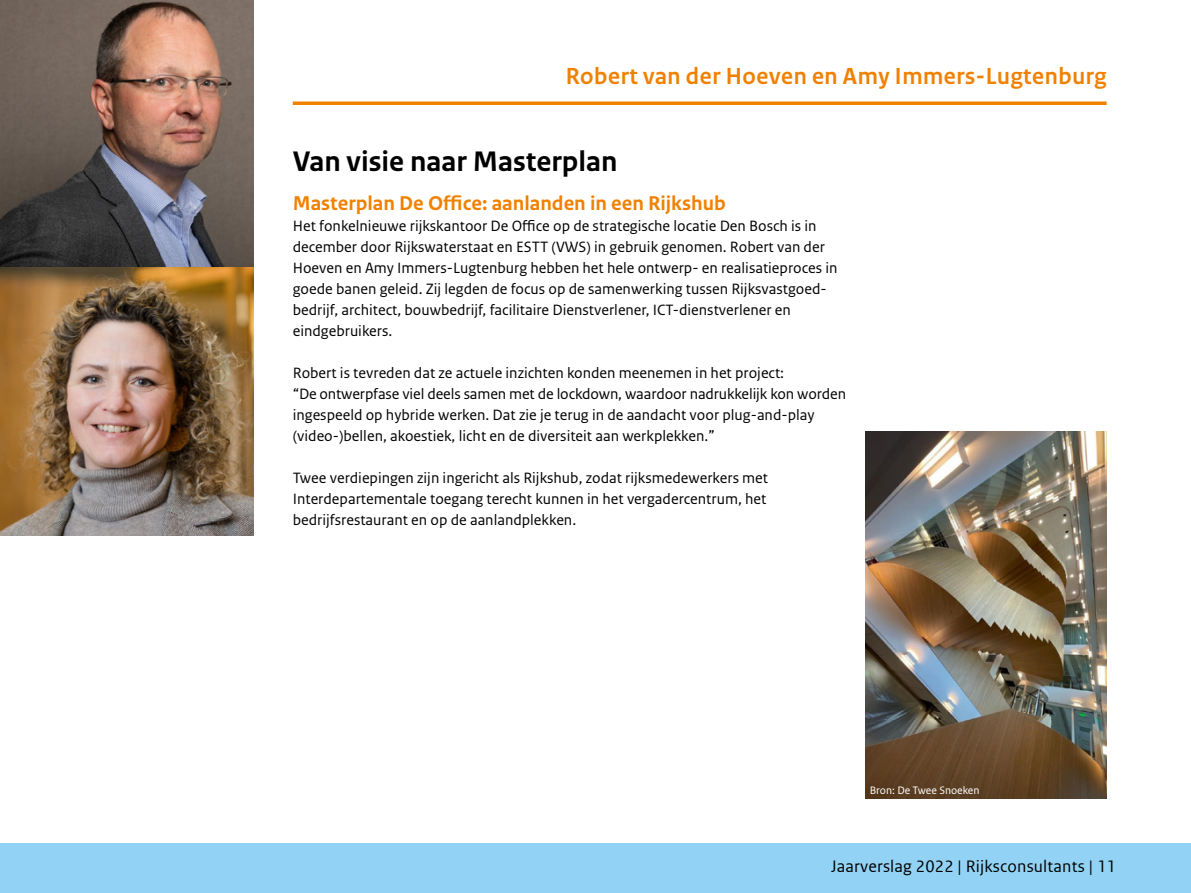
<style>
.page{position:relative;width:1191px;height:893px;background:#fff}
.page>*{position:absolute;margin:0;border:0;box-sizing:border-box;transform-origin:0 0}
.Naam_verhaal_blauw{font:700 29.75px "Rijksoverheid Sans Text";color:#000}
.Hoofdstukken{font:700 24.5px "Rijksoverheid Sans Heading";letter-spacing:.025em;color:#f08100}
._06_RO_Subalineakop{font:700 21px "Rijksoverheid Sans Text";color:#f08100}
.t1{font:17.5px "Rijksoverheid Sans Web Text";letter-spacing:.01em;color:#000}
._10_RO_Broodtekst{font:15.75px/21px "Rijksoverheid Sans Text";color:#000}
.t2{font:11.38px "Rijksoverheid Sans Text";color:#fff}
</style>
<div class="page">
<img style="left:0;top:0;width:253px;height:536px">
<svg style="left:293px;top:101px;width:813px;height:4px;background:#f19020"></svg>
<img style="left:866px;top:432px;width:240px;height:366px">
<div style="left:0;top:843px;width:1191px;height:50px;background:#92d2f4"></div>
<p class="Hoofdstukken" style="left:566px;top:62px;width:542px">Robert van der Hoeven en Amy Immers-Lugtenburg</p>
<p class="Naam_verhaal_blauw" style="left:293px;top:145px;width:326px">Van visie naar Masterplan</p>
<p class="_06_RO_Subalineakop" style="left:293px;top:191px;width:435px">Masterplan De Office: aanlanden in een Rijkshub</p>
<p class="_10_RO_Broodtekst" style="left:293px;top:216px;width:546px">Het fonkelnieuwe rijkskantoor De Office op de strategische locatie Den Bosch is in december door Rijkswaterstaat en ESTT (VWS) in gebruik genomen. Robert van der Hoeven en Amy Immers-Lugtenburg hebben het hele ontwerp- en realisatieproces in goede banen geleid. Zij legden de focus op de samenwerking tussen Rijksvastgoed&shy;bedrijf, architect, bouwbedrijf, facilitaire Dienstverlener, ICT-dienstverlener en eindgebruikers.</p>
<p class="_10_RO_Broodtekst" style="left:293px;top:363px;width:555px">Robert is tevreden dat ze actuele inzichten konden meenemen in het project:<br>“De ontwerpfase viel deels samen met de lockdown, waardoor nadrukkelijk kon worden ingespeeld op hybride werken. Dat zie je terug in de aandacht voor plug-and-play (video-)bellen, akoestiek, licht en de diversiteit aan werkplekken.”</p>
<p class="_10_RO_Broodtekst" style="left:293px;top:468px;width:477px;text-align:justify">Twee verdiepingen zijn ingericht als Rijkshub, zodat rijksmedewerkers met Interdepartementale toegang terecht kunnen in het vergadercentrum, het bedrijfsrestaurant en op de aanlandplekken.</p>
<p class="t2" style="left:869px;top:783px;width:111px">Bron: De Twee Snoeken</p>
<p class="t1" style="left:831px;top:857px;width:287px">Jaarverslag 2022 | Rijksconsultants | 11</p>
</div>
